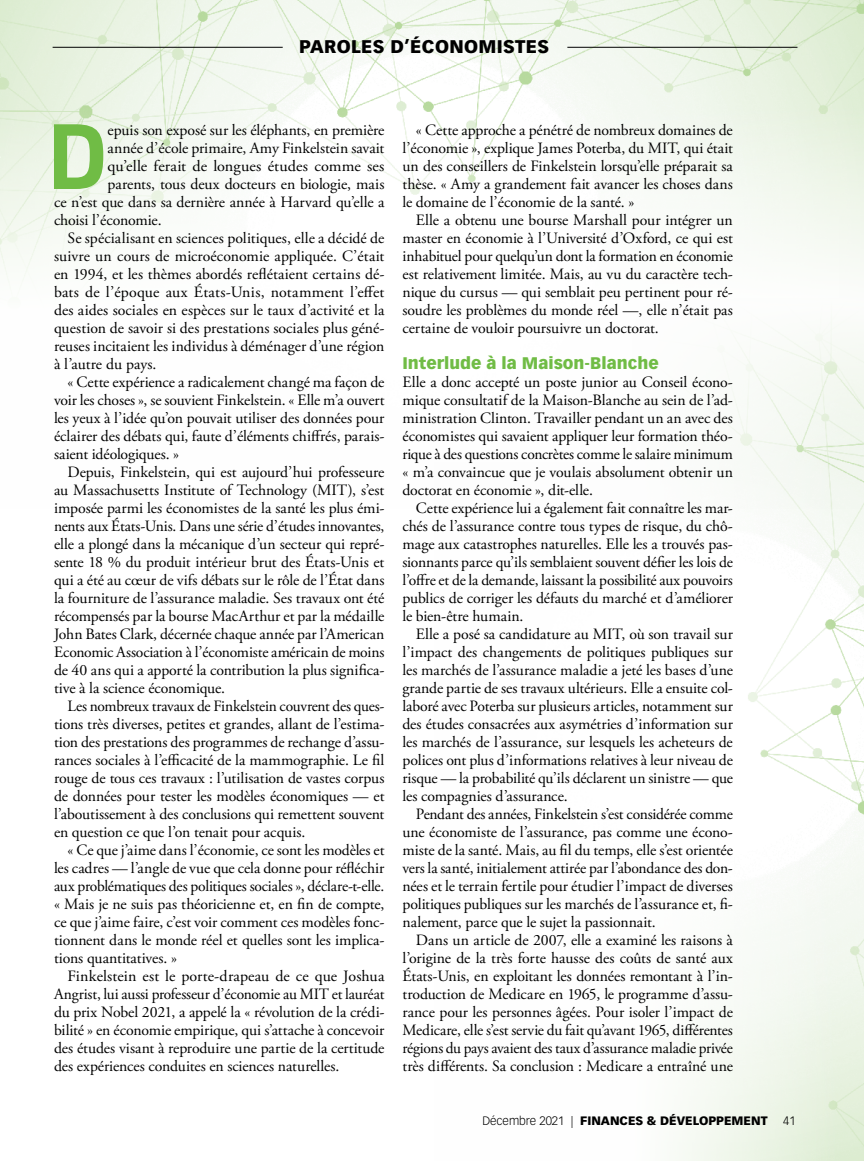
<style>
.page{position:relative;width:864px;height:1161px;background:#fff}
.page>*{position:absolute;margin:0;border:0;box-sizing:border-box;transform-origin:0 0}
.t1{font:700 95.1px "Titillium";color:#70bc45}
.t2{font:900 18px "Vectora LT Std";letter-spacing:.02em;color:#000}
.t3{font:900 16.5px "Vectora LT Std";color:#70bc45}
.t4{font:15.75px/18px "Adobe Garamond Pro";letter-spacing:-.005em;color:#000;text-align:justify}
.t5{font:900 12px "Vectora LT Std";color:#000}
.t6{font:300 12px "Vectora LT Std";color:#000}
.s1{font-weight:300}
</style>
<div class="page">
<img style="left:678px;top:508px;width:186px;height:653px">
<img style="left:1px;top:0;width:863px;height:508px">
<img style="left:0;top:0;width:1px;height:1161px">
<hr style="left:53px;top:47px;width:230px;height:1px;background:#000">
<hr style="left:567px;top:47px;width:230px;height:1px;background:#000">
<svg style="left:0;top:116px;width:1px;height:363px"></svg>
<svg style="left:0;top:825px;width:1px;height:150px"></svg>
<p class="t2" style="left:299px;top:36px;width:252px">PAROLES D’ÉCONOMISTES</p>
<h1 class="t1" style="left:47px;top:83px;width:62px">D</h1>
<p class="t4" style="left:108px;top:122px;width:278px">epuis son exposé sur les éléphants, en première</p>
<p class="t4" style="left:108px;top:140px;width:278px">année d’école primaire, Amy Finkelstein savait</p>
<p class="t4" style="left:108px;top:158px;width:278px">qu’elle ferait de longues études comme ses</p>
<p class="t4" style="left:108px;top:176px;width:278px">parents, tous deux docteurs en biologie, mais</p>
<p class="t4" style="left:54px;top:194px;width:332px">ce n’est que dans sa dernière année à Harvard qu’elle a</p>
<p class="t4" style="left:54px;top:212px;width:109px">choisi l’économie.</p>
<p class="t4" style="left:68px;top:230px;width:318px">Se spécialisant en sciences politiques, elle a décidé de</p>
<p class="t4" style="left:54px;top:248px;width:332px">suivre un cours de microéconomie appliquée. C’était</p>
<p class="t4" style="left:54px;top:266px;width:332px">en 1994, et les thèmes abordés reflétaient certains dé-</p>
<p class="t4" style="left:54px;top:284px;width:332px">bats de l’époque aux États-Unis, notamment l’effet</p>
<p class="t4" style="left:54px;top:302px;width:332px">des aides sociales en espèces sur le taux d’activité et la</p>
<p class="t4" style="left:54px;top:320px;width:332px">question de savoir si des prestations sociales plus géné-</p>
<p class="t4" style="left:54px;top:338px;width:332px">reuses incitaient les individus à déménager d’une région</p>
<p class="t4" style="left:54px;top:356px;width:104px">à l’autre du pays.</p>
<p class="t4" style="left:68px;top:374px;width:318px">« Cette expérience a radicalement changé ma façon de</p>
<p class="t4" style="left:54px;top:392px;width:332px">voir les choses », se souvient Finkelstein. « Elle m’a ouvert</p>
<p class="t4" style="left:54px;top:410px;width:332px">les yeux à l’idée qu’on pouvait utiliser des données pour</p>
<p class="t4" style="left:54px;top:428px;width:332px">éclairer des débats qui, faute d’éléments chiffrés, parais-</p>
<p class="t4" style="left:54px;top:446px;width:127px">saient idéologiques. »</p>
<p class="t4" style="left:67px;top:464px;width:318px">Depuis, Finkelstein, qui est aujourd’hui professeure</p>
<p class="t4" style="left:54px;top:482px;width:332px">au Massachusetts Institute of Technology (MIT), s’est</p>
<p class="t4" style="left:54px;top:500px;width:332px">imposée parmi les économistes de la santé les plus émi-</p>
<p class="t4" style="left:54px;top:518px;width:332px">nents aux États-Unis. Dans une série d’études innovantes,</p>
<p class="t4" style="left:54px;top:536px;width:332px">elle a plongé dans la mécanique d’un secteur qui repré-</p>
<p class="t4" style="left:54px;top:554px;width:332px">sente 18 % du produit intérieur brut des États-Unis et</p>
<p class="t4" style="left:54px;top:572px;width:332px">qui a été au cœur de vifs débats sur le rôle de l’État dans</p>
<p class="t4" style="left:54px;top:590px;width:332px">la fourniture de l’assurance maladie. Ses travaux ont été</p>
<p class="t4" style="left:54px;top:608px;width:332px">récompensés par la bourse MacArthur et par la médaille</p>
<p class="t4" style="left:54px;top:626px;width:332px">John Bates Clark, décernée chaque année par l’American</p>
<p class="t4" style="left:54px;top:644px;width:332px">Economic Association à l’économiste américain de moins</p>
<p class="t4" style="left:54px;top:662px;width:332px">de 40 ans qui a apporté la contribution la plus significa-</p>
<p class="t4" style="left:54px;top:680px;width:173px">tive à la science économique.</p>
<p class="t4" style="left:68px;top:698px;width:318px">Les nombreux travaux de Finkelstein couvrent des ques-</p>
<p class="t4" style="left:54px;top:716px;width:332px">tions très diverses, petites et grandes, allant de l’estima-</p>
<p class="t4" style="left:54px;top:734px;width:332px">tion des prestations des programmes de rechange d’assu-</p>
<p class="t4" style="left:54px;top:752px;width:332px">rances sociales à l’efficacité de la mammographie. Le fil</p>
<p class="t4" style="left:54px;top:770px;width:332px">rouge de tous ces travaux : l’utilisation de vastes corpus</p>
<p class="t4" style="left:54px;top:788px;width:332px">de données pour tester les modèles économiques — et</p>
<p class="t4" style="left:54px;top:806px;width:332px">l’aboutissement à des conclusions qui remettent souvent</p>
<p class="t4" style="left:54px;top:824px;width:253px">en question ce que l’on tenait pour acquis.</p>
<p class="t4" style="left:68px;top:842px;width:318px">« Ce que j’aime dans l’économie, ce sont les modèles et</p>
<p class="t4" style="left:54px;top:860px;width:332px">les cadres — l’angle de vue que cela donne pour réfléchir</p>
<p class="t4" style="left:54px;top:878px;width:332px">aux problématiques des politiques sociales », déclare-t-elle.</p>
<p class="t4" style="left:54px;top:896px;width:332px">« Mais je ne suis pas théoricienne et, en fin de compte,</p>
<p class="t4" style="left:54px;top:914px;width:332px">ce que j’aime faire, c’est voir comment ces modèles fonc-</p>
<p class="t4" style="left:54px;top:932px;width:332px">tionnent dans le monde réel et quelles sont les implica-</p>
<p class="t4" style="left:54px;top:950px;width:125px">tions quantitatives. »</p>
<p class="t4" style="left:68px;top:968px;width:318px">Finkelstein est le porte-drapeau de ce que Joshua</p>
<p class="t4" style="left:54px;top:986px;width:332px">Angrist, lui aussi professeur d’économie au MIT et lauréat</p>
<p class="t4" style="left:54px;top:1004px;width:332px">du prix Nobel 2021, a appelé la « révolution de la crédi-</p>
<p class="t4" style="left:54px;top:1022px;width:332px">bilité » en économie empirique, qui s’attache à concevoir</p>
<p class="t4" style="left:54px;top:1040px;width:332px">des études visant à reproduire une partie de la certitude</p>
<p class="t4" style="left:54px;top:1058px;width:287px">des expériences conduites en sciences naturelles.</p>
<p class="t4" style="left:402px;top:122px;width:332px;text-indent:13px">« Cette approche a pénétré de nombreux domaines de l’économie », explique James Poterba, du MIT, qui était un des conseillers de Finkelstein lorsqu’elle préparait sa thèse. « Amy a grandement fait avancer les choses dans le domaine de l’économie de la santé. »</p>
<p class="t4" style="left:402px;top:212px;width:332px;text-indent:13px">Elle a obtenu une bourse Marshall pour intégrer un master en économie à l’Université d’Oxford, ce qui est inhabituel pour quelqu’un dont la formation en économie est relativement limitée. Mais, au vu du caractère tech&shy;nique du cursus — qui semblait peu pertinent pour ré&shy;soudre les problèmes du monde réel —, elle n’était pas certaine de vouloir poursuivre un doctorat.</p>
<p class="t3" style="left:402px;top:353px;width:258px">Interlude à la Maison-Blanche</p>
<p class="t4" style="left:402px;top:374px;width:332px">Elle a donc accepté un poste junior au Conseil écono&shy;mique consultatif de la Maison-Blanche au sein de l’ad&shy;ministration Clinton. Travailler pendant un an avec des économistes qui savaient appliquer leur formation théo&shy;rique à des questions concrètes comme le salaire minimum « m’a convaincue que je voulais absolument obtenir un doctorat en économie », dit-elle.</p>
<p class="t4" style="left:402px;top:500px;width:332px;text-indent:14px">Cette expérience lui a également fait connaître les mar&shy;chés de l’assurance contre tous types de risque, du chô&shy;mage aux catastrophes naturelles. Elle les a trouvés pas&shy;sionnants parce qu’ils semblaient souvent défier les lois de l’offre et de la demande, laissant la possibilité aux pouvoirs publics de corriger les défauts du marché et d’améliorer le bien-être humain.</p>
<p class="t4" style="left:402px;top:626px;width:332px;text-indent:13px">Elle a posé sa candidature au MIT, où son travail sur l’impact des changements de politiques publiques sur les marchés de l’assurance maladie a jeté les bases d’une grande partie de ses travaux ultérieurs. Elle a ensuite col&shy;laboré avec Poterba sur plusieurs articles, notamment sur des études consacrées aux asymétries d’information sur les marchés de l’assurance, sur lesquels les acheteurs de polices ont plus d’informations relatives à leur niveau de risque — la probabilité qu’ils déclarent un sinistre — que les compagnies d’assurance.</p>
<p class="t4" style="left:402px;top:806px;width:332px;text-indent:14px">Pendant des années, Finkelstein s’est considérée comme une économiste de l’assurance, pas comme une écono&shy;miste de la santé. Mais, au fil du temps, elle s’est orientée vers la santé, initialement attirée par l’abondance des don&shy;nées et le terrain fertile pour étudier l’impact de diverses politiques publiques sur les marchés de l’assurance et, fi&shy;nalement, parce que le sujet la passionnait.</p>
<p class="t4" style="left:402px;top:932px;width:332px;text-indent:13px">Dans un article de 2007, elle a examiné les raisons à l’origine de la très forte hausse des coûts de santé aux États-Unis, en exploitant les données remontant à l’in&shy;troduction de Medicare en 1965, le programme d’assu&shy;rance pour les personnes âgées. Pour isoler l’impact de Medicare, elle s’est servie du fait qu’avant 1965, différentes régions du pays avaient des taux d’assurance maladie privée très différents. Sa conclusion : Medicare a entraîné une</p>
<p class="t5" style="left:482px;top:1113px;width:287px"><span class="s1">Décembre 2021 |</span> FINANCES &amp; DÉVELOPPEMENT</p>
<p class="t6" style="left:783px;top:1114px;width:14px">41</p>
</div>
